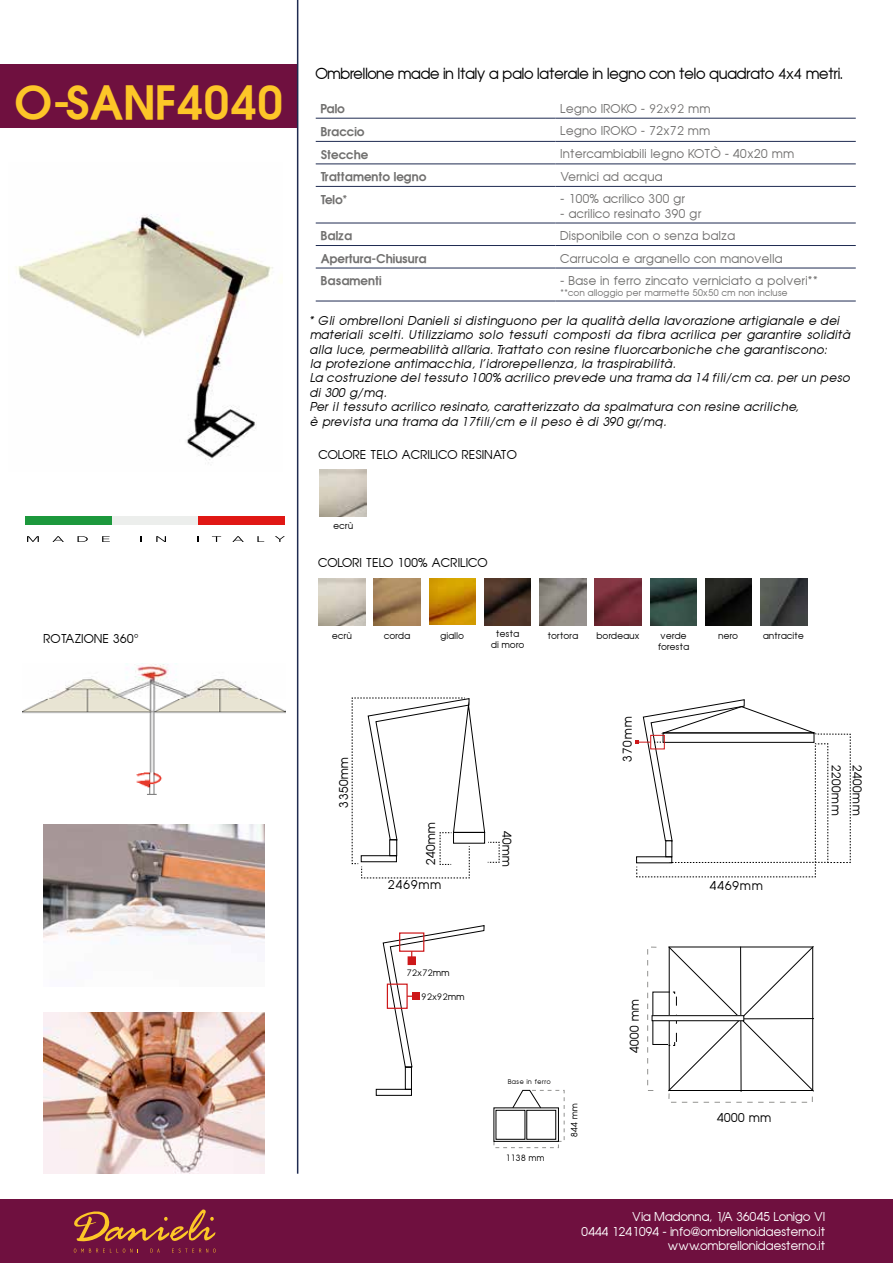
<style>
.page{position:relative;width:893px;height:1263px;background:#fff}
.page>*{position:absolute;margin:0;border:0;box-sizing:border-box;transform-origin:0 0}
.t1{font:700 45px "Trendex SSK Semi";color:#fdc628}
.t2{font:15px "Trendex SSK";color:#000}
.t3{font:12px/14.4px "Trendex SSK Italic";letter-spacing:.05em;color:#000}
.t4{font:12px "Trendex SSK";letter-spacing:.05em;color:#71706f}
.t5{font:12px "Trendex SSK";letter-spacing:.05em;color:#000}
.t6{font:12px/14.4px "Trendex SSK";letter-spacing:.025em;color:#fff;text-align:right}
.t7{font:700 12px "Trendex SSK Semi";color:#71706f}
.t8{font:9px/10.8px "Trendex SSK";letter-spacing:.05em;color:#000;text-align:center}
.t9{font:9px "Trendex SSK";letter-spacing:.05em;color:#71706f}
.t10{font:9px "Century Gothic";letter-spacing:.05em;color:#000}
.t11{font:8.55px "Trendex SSK";letter-spacing:.05em;color:#000}
.t12{font:6.45px "Trendex SSK";letter-spacing:.1em;color:#000}
.s1{font-family:"Century Gothic"}
.s2{font-family:"Trendex SSK"}
</style>
<div class="page">
<div style="left:0;top:64px;width:298px;height:64px;background:#6f103f"></div>
<hr style="left:297px;top:0;width:1px;height:1174px;background:#1f2b51">
<div style="left:26px;top:517px;width:86px;height:8px;background:#1c983c"></div>
<div style="left:112px;top:517px;width:86px;height:8px;background:#eceeec"></div>
<div style="left:198px;top:517px;width:87px;height:8px;background:#e01714"></div>
<svg style="left:27px;top:536px;width:12px;height:6px"></svg>
<svg style="left:52px;top:536px;width:12px;height:6px"></svg>
<svg style="left:78px;top:536px;width:10px;height:6px"></svg>
<svg style="left:102px;top:536px;width:8px;height:6px"></svg>
<svg style="left:156px;top:536px;width:10px;height:6px"></svg>
<svg style="left:212px;top:536px;width:9px;height:6px"></svg>
<svg style="left:232px;top:536px;width:12px;height:6px"></svg>
<svg style="left:257px;top:536px;width:7px;height:6px"></svg>
<svg style="left:275px;top:536px;width:10px;height:6px"></svg>
<hr style="left:316px;top:118px;width:239px;height:1px;background:#1f2b51">
<hr style="left:555px;top:118px;width:301px;height:1px;background:#1f2b51">
<hr style="left:316px;top:141px;width:239px;height:1px;background:#1f2b51">
<hr style="left:555px;top:141px;width:301px;height:1px;background:#1f2b51">
<hr style="left:316px;top:245px;width:239px;height:1px;background:#1f2b51">
<hr style="left:555px;top:245px;width:301px;height:1px;background:#1f2b51">
<hr style="left:316px;top:268px;width:239px;height:1px;background:#1f2b51">
<hr style="left:555px;top:268px;width:301px;height:1px;background:#1f2b51">
<hr style="left:316px;top:301px;width:239px;height:1px;background:#1f2b51">
<hr style="left:555px;top:301px;width:301px;height:1px;background:#1f2b51">
<hr style="left:316px;top:164px;width:239px;height:1px;background:#1f2b51">
<hr style="left:555px;top:164px;width:301px;height:1px;background:#1f2b51">
<hr style="left:316px;top:186px;width:239px;height:1px;background:#1f2b51">
<hr style="left:555px;top:186px;width:301px;height:1px;background:#1f2b51">
<hr style="left:316px;top:223px;width:239px;height:1px;background:#1f2b51">
<hr style="left:555px;top:223px;width:301px;height:1px;background:#1f2b51">
<div style="left:0;top:1199px;width:893px;height:64px;background:#6f103f"></div>
<svg style="left:74px;top:1209px;width:142px;height:43px"></svg>
<img style="left:16px;top:214px;width:266px;height:249px">
<div style="left:405px;top:1067px;width:7px;height:23px;border:1px solid #000"></div>
<svg style="left:382px;top:925px;width:103px;height:142px"></svg>
<div style="left:413px;top:993px;width:7px;height:7px;background:#cd1719"></div>
<svg style="left:652px;top:946px;width:162px;height:146px"></svg>
<div style="left:652px;top:1016px;width:92px;height:5px;background:#fff"></div>
<div style="left:652px;top:1015px;width:92px;height:6px;border:1px solid #000"></div>
<div style="left:376px;top:1089px;width:36px;height:7px;border:1px solid #000"></div>
<div style="left:494px;top:1141px;width:65px;height:7px;border:1px dashed #939391"></div>
<svg style="left:512px;top:1090px;width:53px;height:52px"></svg>
<div style="left:494px;top:1107px;width:65px;height:34px;border:1px solid #000"></div>
<svg style="left:635px;top:699px;width:216px;height:179px"></svg>
<svg style="left:352px;top:698px;width:148px;height:181px"></svg>
<img style="left:22px;top:663px;width:264px;height:131px">
<img style="left:44px;top:1012px;width:221px;height:162px">
<img style="left:44px;top:825px;width:221px;height:120px">
<img style="left:319px;top:579px;width:46px;height:46px">
<img style="left:374px;top:579px;width:46px;height:46px">
<img style="left:650px;top:579px;width:47px;height:46px">
<img style="left:429px;top:579px;width:47px;height:46px">
<img style="left:705px;top:579px;width:47px;height:46px">
<img style="left:484px;top:579px;width:47px;height:46px">
<img style="left:540px;top:579px;width:46px;height:46px">
<img style="left:761px;top:579px;width:46px;height:46px">
<img style="left:595px;top:579px;width:46px;height:46px">
<img style="left:320px;top:470px;width:46px;height:46px">
<h1 class="t1" style="left:14px;top:72px;width:271px">O-SANF4040</h1>
<p class="t5" style="left:44px;top:631px;width:97px">ROTAZIONE 360°</p>
<p class="t2" style="left:316px;top:64px;width:528px">Ombrellone made in Italy a palo laterale in legno con telo quadrato <span class="s1">4x4</span> metri.</p>
<p class="t7" style="left:321px;top:101px;width:26px">Palo</p>
<p class="t4" style="left:561px;top:101px;width:151px">Legno IROKO - <span class="s1">92x92</span> mm</p>
<p class="t7" style="left:321px;top:123px;width:45px">Braccio</p>
<p class="t4" style="left:561px;top:123px;width:151px">Legno IROKO - 72x72 mm</p>
<p class="t7" style="left:321px;top:146px;width:49px">Stecche</p>
<p class="t4" style="left:561px;top:146px;width:235px">Intercambiabili legno KOTÒ - 40x20 mm</p>
<p class="t7" style="left:321px;top:169px;width:107px">Trattamento legno</p>
<p class="t4" style="left:561px;top:169px;width:103px">Vernici ad acqua</p>
<p class="t7" style="left:321px;top:191px;width:28px">Telo*</p>
<p class="t4" style="left:561px;top:191px;width:126px">- 100% acrilico 300 gr</p>
<p class="t4" style="left:561px;top:206px;width:142px">- acrilico resinato 390 gr</p>
<p class="t7" style="left:321px;top:228px;width:33px">Balza</p>
<p class="t4" style="left:561px;top:228px;width:176px">Disponibile con o senza balza</p>
<p class="t7" style="left:321px;top:251px;width:107px">Apertura-Chiusura</p>
<p class="t4" style="left:561px;top:251px;width:223px">Carrucola e arganello con manovella</p>
<p class="t7" style="left:321px;top:273px;width:62px">Basamenti</p>
<p class="t4" style="left:561px;top:273px;width:259px">- Base in ferro zincato verniciato a polveri**</p>
<p class="t9" style="left:561px;top:287px;width:228px">**con alloggio per marmette 50x50 cm non incluse</p>
<p class="t3" style="left:310px;top:313px;width:541px">* Gli ombrelloni Danieli si distinguono per la qualità della lavorazione artigianale e dei materiali scelti. Utilizziamo solo tessuti composti da fibra acrilica per garantire solidità alla luce, permeabilità all’aria. Trattato con resine fluorcarboniche che garantiscono:<br>la protezione antimacchia, l’idrorepellenza, la traspirabilità.<br>La costruzione del tessuto 100% acrilico prevede una trama da 14 fili/cm ca. per un peso di 300 g/mq.<br>Per il tessuto acrilico resinato, caratterizzato da spalmatura con resine acriliche,<br>è prevista una trama da 17fili/cm e il peso è di 390 gr/mq.</p>
<p class="t5" style="left:319px;top:447px;width:199px">COLORE TELO ACRILICO RESINATO</p>
<p class="t8" style="left:333px;top:520px;width:21px">ecrù</p>
<p class="t5" style="left:319px;top:555px;width:170px">COLORI TELO 100% ACRILICO</p>
<p class="t8" style="left:332px;top:630px;width:21px">ecrù</p>
<p class="t8" style="left:384px;top:630px;width:27px">corda</p>
<p class="t8" style="left:441px;top:630px;width:25px">giallo</p>
<p class="t8" style="left:491px;top:628px;width:34px">testa<br>di moro</p>
<p class="t8" style="left:548px;top:630px;width:32px">tortora</p>
<p class="t8" style="left:597px;top:630px;width:44px">bordeaux</p>
<p class="t8" style="left:658px;top:630px;width:32px;text-align:left">verde foresta</p>
<p class="t8" style="left:718px;top:630px;width:21px">nero</p>
<p class="t8" style="left:763px;top:630px;width:42px">antracite</p>
<p class="t5" style="left:620px;top:762px;width:47px;rotate:-90deg">370mm</p>
<p class="t5" style="left:336px;top:807px;width:51px;rotate:-90deg">3350mm</p>
<p class="t5" style="left:844px;top:765px;width:51px;rotate:90deg">2200mm</p>
<p class="t5" style="left:865px;top:765px;width:51px;rotate:90deg">2400mm</p>
<p class="t5" style="left:423px;top:865px;width:44px;rotate:-90deg">240mm</p>
<p class="t5" style="left:514px;top:831px;width:37px;rotate:90deg">40mm</p>
<p class="t5" style="left:388px;top:877px;width:54px">2469mm</p>
<p class="t5" style="left:710px;top:878px;width:54px">4469mm</p>
<p class="t10" style="left:407px;top:966px;width:44px">72x72<span class="s2">mm</span></p>
<p class="t10" style="left:422px;top:990px;width:44px">92x92<span class="s2">mm</span></p>
<p class="t12" style="left:508px;top:1077px;width:44px">Base in ferro</p>
<p class="t11" style="left:506px;top:1152px;width:40px">1138 mm</p>
<p class="t11" style="left:569px;top:1137px;width:35px;rotate:-90deg">844 mm</p>
<p class="t5" style="left:627px;top:1053px;width:55px;rotate:-90deg">4000 mm</p>
<p class="t5" style="left:717px;top:1110px;width:55px">4000 mm</p>
<p class="t6" style="left:582px;top:1209px;width:245px">Via Madonna, 1/A 36045 Lonigo VI<br>0444 1241094 - info@ombrellonidaesterno.it www.ombrellonidaesterno.it</p>
</div>
